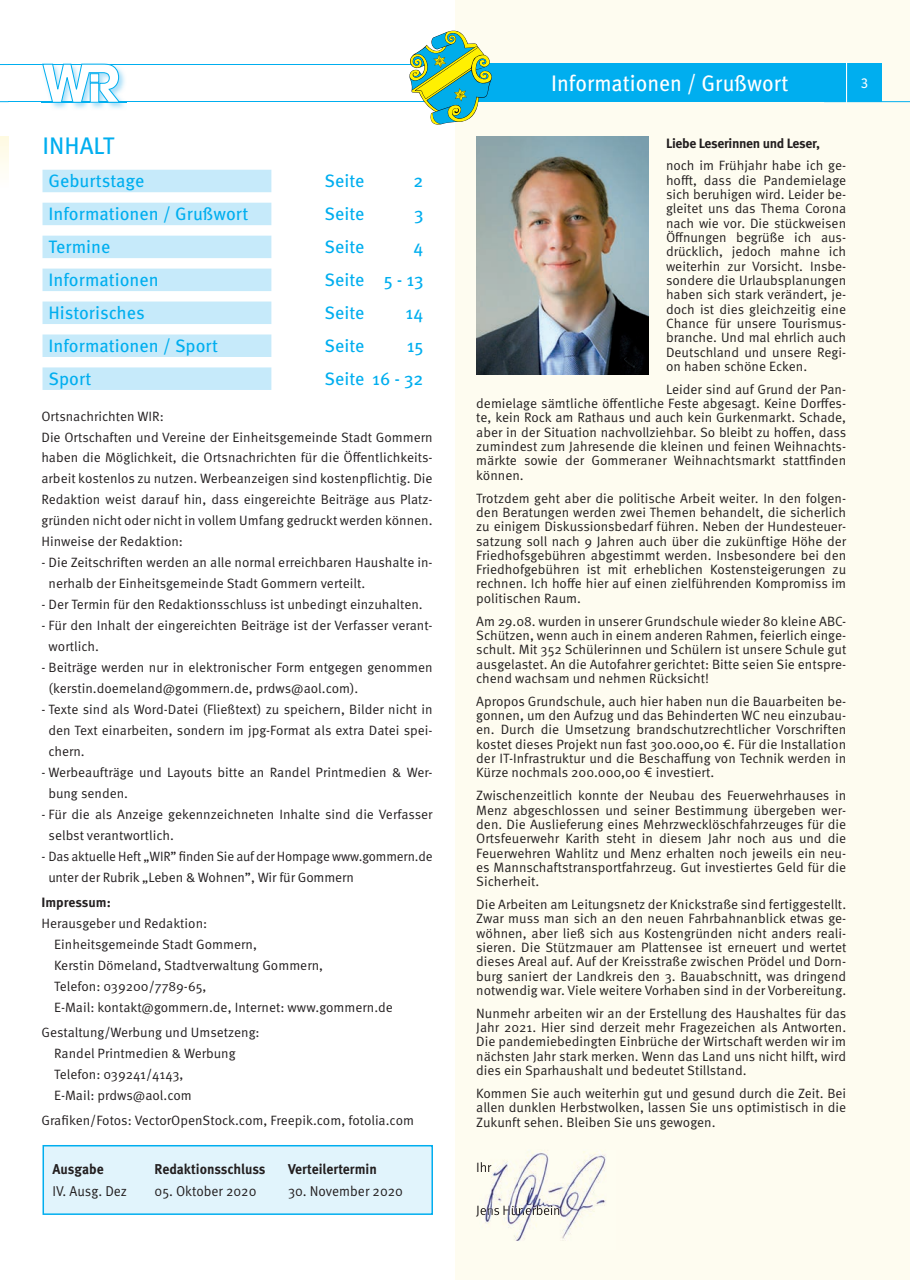
<style>
.page{position:relative;width:910px;height:1280px;background:#fff}
.page>*{position:absolute;margin:0;border:0;box-sizing:border-box;transform-origin:0 0}
.t1{font:24px "Meta Pro";color:#00aeef}
.t2{font:22.5px "Meta Pro";color:#fff;scale:.95 1}
.t3{font:18px "Meta Pro";color:#00aeef}
.t4{font:15px "Today SB";color:#fff;scale:.95 1}
.t5{font:14.25px "Meta Pro";color:#231f20;scale:.95 1}
.t6{font:700 14.25px "Meta Pro";color:#231f20;scale:.95 1}
.t7{font:13.5px/14.2px "Meta Pro";color:#231f20;text-align:justify}
.t8{font:700 13.5px "Meta Pro";letter-spacing:-.025em;color:#231f20}
.t9{font:700 13.5px "Meta Pro";letter-spacing:-.005em;color:#231f20}
</style>
<div class="page">
<div style="left:455px;top:0;width:455px;height:1280px;background:#fefcf0"></div>
<div style="left:451px;top:63px;width:395px;height:39px;background:#00aeef"></div>
<hr style="left:9px;top:101px;width:814px;height:1px;background:#00aeef">
<hr style="left:9px;top:64px;width:814px;height:1px;background:#00aeef">
<hr style="left:824px;top:101px;width:86px;height:1px;background:#00aeef">
<div style="left:847px;top:63px;width:35px;height:39px;background:#00aeef"></div>
<hr style="left:846px;top:62px;width:1px;height:41px;background:#fff">
<img style="left:409px;top:30px;width:83px;height:95px">
<img style="left:41px;top:63px;width:86px;height:46px">
<svg style="left:42px;top:64px;width:78px;height:39px"></svg>
<div style="left:43px;top:170px;width:228px;height:22px;background:#c6eafa"></div>
<div style="left:43px;top:203px;width:228px;height:22px;background:#c6eafa"></div>
<div style="left:43px;top:236px;width:228px;height:22px;background:#c6eafa"></div>
<div style="left:43px;top:269px;width:228px;height:22px;background:#c6eafa"></div>
<div style="left:43px;top:302px;width:228px;height:22px;background:#c6eafa"></div>
<div style="left:43px;top:334px;width:228px;height:23px;background:#c6eafa"></div>
<div style="left:43px;top:367px;width:228px;height:23px;background:#c6eafa"></div>
<div style="left:43px;top:1146px;width:389px;height:68px;background:#e1f4fc"></div>
<div style="left:43px;top:1145px;width:390px;height:70px;border:2px solid #00aeef"></div>
<img style="left:476px;top:136px;width:173px;height:238px">
<img style="left:484px;top:1152px;width:122px;height:89px">
<svg style="left:480px;top:1162px;width:11px;height:10px"></svg>
<img style="left:480px;top:1205px;width:86px;height:12px">
<svg style="left:0;top:137px;width:9px;height:34px"></svg>
<h1 class="t1" style="left:43px;top:131px;width:74px">INHALT</h1>
<h3 class="t3" style="left:49px;top:169px;width:98px">Geburtstage</h3>
<h3 class="t3" style="left:325px;top:169px;width:42px">Seite</h3>
<h3 class="t3" style="left:414px;top:169px;width:11px">2</h3>
<h3 class="t3" style="left:49px;top:202px;width:201px">Informationen / Grußwort</h3>
<h3 class="t3" style="left:325px;top:202px;width:42px">Seite</h3>
<h3 class="t3" style="left:414px;top:202px;width:11px">3</h3>
<h3 class="t3" style="left:49px;top:235px;width:63px">Termine</h3>
<h3 class="t3" style="left:325px;top:235px;width:42px">Seite</h3>
<h3 class="t3" style="left:413px;top:235px;width:12px">4</h3>
<h3 class="t3" style="left:49px;top:268px;width:112px">Informationen</h3>
<h3 class="t3" style="left:325px;top:268px;width:100px">Seite 5 - 13</h3>
<h3 class="t3" style="left:49px;top:301px;width:98px">Historisches</h3>
<h3 class="t3" style="left:325px;top:301px;width:42px">Seite</h3>
<h3 class="t3" style="left:406px;top:301px;width:19px">14</h3>
<h3 class="t3" style="left:49px;top:334px;width:171px">Informationen / Sport</h3>
<h3 class="t3" style="left:325px;top:334px;width:42px">Seite</h3>
<h3 class="t3" style="left:407px;top:334px;width:18px">15</h3>
<h3 class="t3" style="left:49px;top:367px;width:45px">Sport</h3>
<h3 class="t3" style="left:325px;top:367px;width:101px">Seite 16 - 32</h3>
<p class="t7" style="left:41px;top:406px;width:393px;line-height:21px;text-align:left">Ortsnachrichten WIR:<br>Die Ortschaften und Vereine der Einheitsgemeinde Stadt Gommern haben die Möglichkeit, die Ortsnachrichten für die Öffentlichkeits&shy;arbeit kostenlos zu nutzen. Werbeanzeigen sind kostenpflichtig. Die Redaktion weist darauf hin, dass eingereichte Beiträge aus Platz&shy;gründen nicht oder nicht in vollem Umfang gedruckt werden können.<br>Hinweise der Redaktion:</p>
<p class="t7" style="left:49px;top:552px;width:386px;line-height:21px;text-indent:-7px">- Die Zeitschriften werden an alle normal erreichbaren Haushalte in&shy;nerhalb der Einheitsgemeinde Stadt Gommern verteilt.</p>
<p class="t7" style="left:41px;top:598px;width:383px">- Der Termin für den Redaktionsschluss ist unbedingt einzuhalten.</p>
<p class="t7" style="left:49px;top:615px;width:386px;line-height:21px;text-indent:-7px">- Für den Inhalt der eingereichten Beiträge ist der Verfasser verant&shy;wortlich.</p>
<p class="t7" style="left:49px;top:657px;width:386px;line-height:21px;text-indent:-7px">- Beiträge werden nur in elektronischer Form entgegen genommen (kerstin.doemeland@gommern.de, prdws@aol.com).</p>
<p class="t7" style="left:48px;top:699px;width:386px;line-height:21px;text-indent:-7px">- Texte sind als Word-Datei (Fließtext) zu speichern, Bilder nicht in den Text einarbeiten, sondern im jpg-Format als extra Datei spei&shy;chern.</p>
<p class="t7" style="left:48px;top:762px;width:386px;line-height:21px;text-indent:-7px">- Werbeaufträge und Layouts bitte an Randel Printmedien &amp; Wer&shy;bung senden.</p>
<p class="t7" style="left:49px;top:804px;width:386px;line-height:21px;text-indent:-7px">- Für die als Anzeige gekennzeichneten Inhalte sind die Verfasser selbst verantwortlich.</p>
<p class="t7" style="left:48px;top:846px;width:386px;line-height:21px;text-indent:-7px">- Das aktuelle Heft „WIR” finden Sie auf der Hompage www.gommern.de unter der Rubrik „Leben &amp; Wohnen”, Wir für Gommern</p>
<p class="t9" style="left:41px;top:893px;width:71px">Impressum:</p>
<p class="t7" style="left:54px;top:913px;width:340px;line-height:21px;text-align:left;text-indent:-13px">Herausgeber und Redaktion:<br>Einheitsgemeinde Stadt Gommern,<br>Kerstin Dömeland, Stadtverwaltung Gommern,<br>Telefon: 039200/7789-65,<br>E-Mail: kontakt@gommern.de, Internet: www.gommern.de</p>
<p class="t7" style="left:54px;top:1022px;width:207px;line-height:21px;text-align:left;text-indent:-13px">Gestaltung/Werbung und Umsetzeng:<br>Randel Printmedien &amp; Werbung<br>Telefon: 039241/4143,<br>E-Mail: prdws@aol.com</p>
<p class="t7" style="left:41px;top:1113px;width:374px">Grafiken/Fotos: VectorOpenStock.com, Freepik.com, fotolia.com</p>
<p class="t6" style="left:53px;top:1160px;width:55px">Ausgabe</p>
<p class="t6" style="left:155px;top:1160px;width:118px">Redaktionsschluss</p>
<p class="t6" style="left:288px;top:1160px;width:95px">Verteilertermin</p>
<p class="t5" style="left:53px;top:1182px;width:80px">IV. Ausg. Dez</p>
<p class="t5" style="left:155px;top:1182px;width:109px">05. Oktober 2020</p>
<p class="t5" style="left:288px;top:1182px;width:122px">30. November 2020</p>
<h2 class="t2" style="left:551px;top:69px;width:251px">Informationen / Grußwort</h2>
<p class="t4" style="left:861px;top:75px;width:9px">3</p>
<p class="t8" style="left:666px;top:134px;width:156px">Liebe Leserinnen und Leser,</p>
<p class="t7" style="left:666px;top:159px;width:182px">noch im Frühjahr habe ich ge&shy;hofft, dass die Pandemielage sich beruhigen wird. Leider be&shy;gleitet uns das Thema Corona nach wie vor. Die stückweisen Öffnungen begrüße ich aus&shy;drücklich, jedoch mahne ich weiterhin zur Vorsicht. Insbe&shy;sondere die Urlaubsplanungen haben sich stark verändert, je&shy;doch ist dies gleichzeitig eine Chance für unsere Tourismus&shy;branche. Und mal ehrlich auch Deutschland und unsere Regi&shy;on haben schöne Ecken.</p>
<p class="t7" style="left:476px;top:382px;width:372px;text-indent:190px">Leider sind auf Grund der Pan&shy;demielage sämtliche öffentliche Feste abgesagt. Keine Dorffes&shy;te, kein Rock am Rathaus und auch kein Gurkenmarkt. Schade, aber in der Situation nachvollziehbar. So bleibt zu hoffen, dass zumindest zum Jahresende die kleinen und feinen Weihnachts&shy;märkte sowie der Gommeraner Weihnachtsmarkt stattfinden können.</p>
<p class="t7" style="left:476px;top:491px;width:371px">Trotzdem geht aber die politische Arbeit weiter. In den folgen&shy;den Beratungen werden zwei Themen behandelt, die sicherlich zu einigem Diskussionsbedarf führen. Neben der Hundesteuer&shy;satzung soll nach 9 Jahren auch über die zukünftige Höhe der Friedhofsgebühren abgestimmt werden. Insbesondere bei den Friedhofgebühren ist mit erheblichen Kostensteigerungen zu rechnen. Ich hoffe hier auf einen zielführenden Kompromiss im politischen Raum.</p>
<p class="t7" style="left:476px;top:614px;width:372px">Am 29.08. wurden in unserer Grundschule wieder 80 kleine ABC-Schützen, wenn auch in einem anderen Rahmen, feierlich einge&shy;schult. Mit 352 Schülerinnen und Schülern ist unsere Schule gut ausgelastet. An die Autofahrer gerichtet: Bitte seien Sie entspre&shy;chend wachsam und nehmen Rücksicht!</p>
<p class="t7" style="left:476px;top:694px;width:371px">Apropos Grundschule, auch hier haben nun die Bauarbeiten be&shy;gonnen, um den Aufzug und das Behinderten WC neu einzubau&shy;en. Durch die Umsetzung brandschutzrechtlicher Vorschriften kostet dieses Projekt nun fast 300.000,00 €. Für die Installation der IT-Infrastruktur und die Beschaffung von Technik werden in Kürze nochmals 200.000,00 € investiert.</p>
<p class="t7" style="left:476px;top:789px;width:371px">Zwischenzeitlich konnte der Neubau des Feuerwehrhauses in Menz abgeschlossen und seiner Bestimmung übergeben wer&shy;den. Die Auslieferung eines Mehrzwecklöschfahrzeuges für die Ortsfeuerwehr Karith steht in diesem Jahr noch aus und die Feuerwehren Wahlitz und Menz erhalten noch jeweils ein neu&shy;es Mannschaftstransportfahrzeug. Gut investiertes Geld für die Sicherheit.</p>
<p class="t7" style="left:476px;top:898px;width:372px">Die Arbeiten am Leitungsnetz der Knickstraße sind fertiggestellt.<br>Zwar muss man sich an den neuen Fahrbahnanblick etwas ge&shy;wöhnen, aber ließ sich aus Kostengründen nicht anders reali&shy;sieren. Die Stützmauer am Plattensee ist erneuert und wertet dieses Areal auf. Auf der Kreisstraße zwischen Prödel und Dorn&shy;burg saniert der Landkreis den 3. Bauabschnitt, was dringend notwendig war. Viele weitere Vorhaben sind in der Vorbereitung.</p>
<p class="t7" style="left:476px;top:1006px;width:372px">Nunmehr arbeiten wir an der Erstellung des Haushaltes für das Jahr 2021. Hier sind derzeit mehr Fragezeichen als Antworten.<br>Die pandemiebedingten Einbrüche der Wirtschaft werden wir im nächsten Jahr stark merken. Wenn das Land uns nicht hilft, wird dies ein Sparhaushalt und bedeutet Stillstand.</p>
<p class="t7" style="left:476px;top:1086px;width:371px">Kommen Sie auch weiterhin gut und gesund durch die Zeit. Bei allen dunklen Herbstwolken, lassen Sie uns optimistisch in die Zukunft sehen. Bleiben Sie uns gewogen.</p>
</div>
